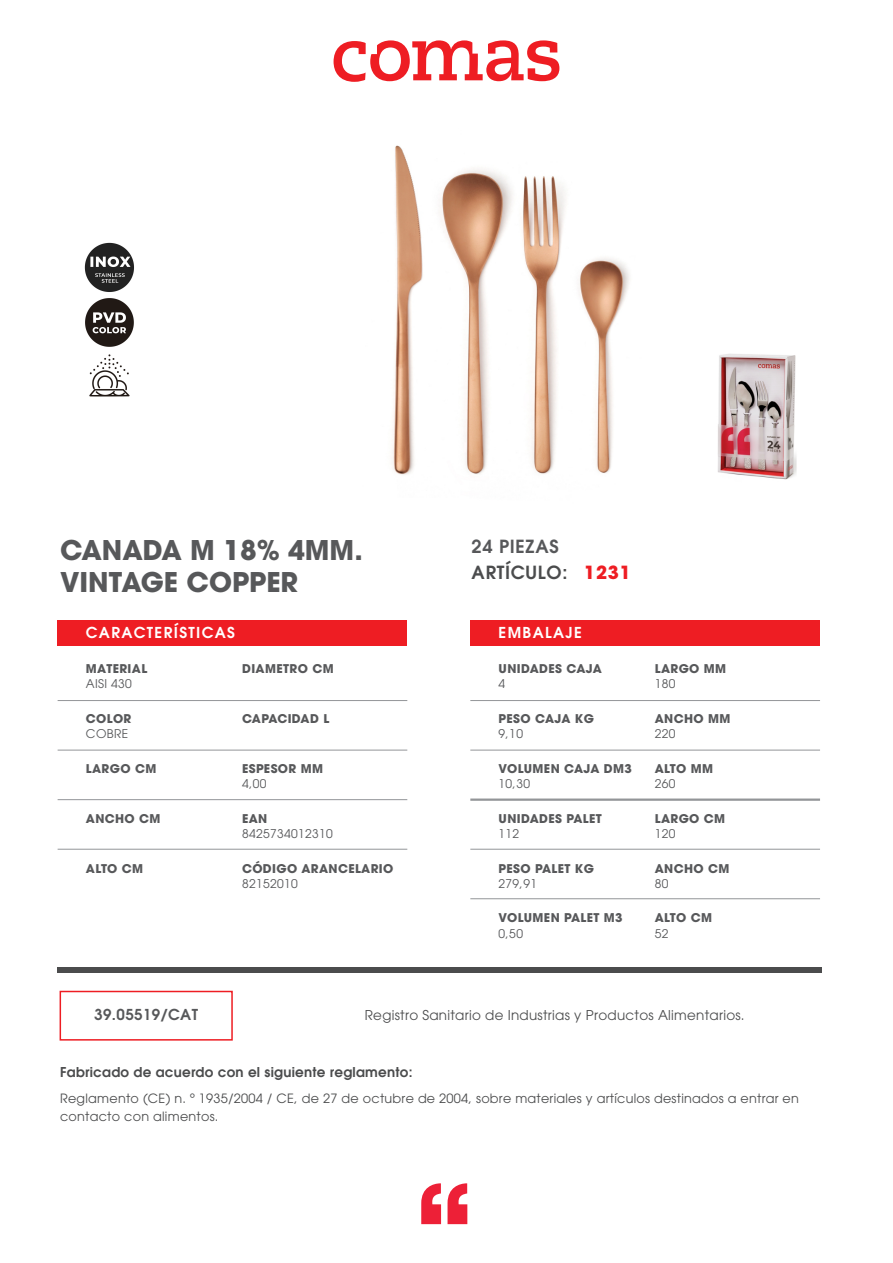
<style>
.page{position:relative;width:893px;height:1263px;background:#fff}
.page>*{position:absolute;margin:0;border:0;box-sizing:border-box;transform-origin:0 0}
.t1{font:700 27px/32.4px "Avant Garde";color:#57585a}
.t2{font:600 18px/25.7px "Avant Garde";letter-spacing:.04em;color:#4b4c4d}
.t3{font:600 15px "Avant Garde";letter-spacing:.09em;color:#fff}
.t4{font:600 15px "Avant Garde";letter-spacing:.03em;color:#57585a}
.t5{font:13.5px "Avant Garde";letter-spacing:.02em;color:#4b4c4d}
.t6{font:600 13.5px "Avant Garde";letter-spacing:.02em;color:#4b4c4d}
.t7{font:12.75px/18px "Avant Garde";letter-spacing:.02em;color:#4b4c4d}
.t8{font:700 12px "Avant Garde";letter-spacing:.03em;color:#57585a}
.t9{font:12px "Avant Garde";letter-spacing:.03em;color:#57585a}
.t10{font:700 12px "Avant Garde";letter-spacing:.01em;color:#57585a}
.s1{color:#57585a}
.s2{font-weight:700;color:#ee1d23}
</style>
<div class="page">
<svg style="left:421px;top:1183px;width:20px;height:41px"></svg>
<svg style="left:448px;top:1183px;width:19px;height:41px"></svg>
<svg style="left:334px;top:40px;width:225px;height:42px"></svg>
<div style="left:58px;top:620px;width:349px;height:25px;background:#ee1d23"></div>
<div style="left:58px;top:967px;width:764px;height:6px;background:#4b4c4d"></div>
<hr style="left:58px;top:700px;width:349px;height:1px;background:#939598">
<hr style="left:58px;top:750px;width:349px;height:1px;background:#939598">
<hr style="left:58px;top:799px;width:349px;height:1px;background:#939598">
<hr style="left:58px;top:849px;width:349px;height:1px;background:#939598">
<div style="left:470px;top:620px;width:350px;height:25px;background:#ee1d23"></div>
<hr style="left:470px;top:700px;width:350px;height:1px;background:#939598">
<hr style="left:470px;top:750px;width:350px;height:1px;background:#939598">
<hr style="left:470px;top:798px;width:350px;height:3px;background:#939598">
<hr style="left:470px;top:849px;width:350px;height:1px;background:#939598">
<hr style="left:470px;top:898px;width:350px;height:1px;background:#939598">
<div style="left:60px;top:991px;width:173px;height:49px;border:2px solid #ee1d23"></div>
<img style="left:84px;top:242px;width:50px;height:155px">
<img style="left:392px;top:145px;width:405px;height:335px">
<h1 class="t1" style="left:60px;top:534px;width:304px">CANADA M 18% 4MM.<br>VINTAGE COPPER</h1>
<h2 class="t2" style="left:472px;top:533px;width:161px"><span class="s1">24 PIEZAS<br></span>ARTÍCULO: <span class="s2">1231</span></h2>
<p class="t3" style="left:86px;top:623px;width:151px">CARACTERÍSTICAS</p>
<p class="t8" style="left:86px;top:661px;width:63px">MATERIAL</p>
<p class="t9" style="left:86px;top:677px;width:48px">AISI 430</p>
<p class="t3" style="left:499px;top:623px;width:85px">EMBALAJE</p>
<p class="t8" style="left:499px;top:661px;width:105px">UNIDADES CAJA</p>
<p class="t9" style="left:499px;top:677px;width:8px">4</p>
<p class="t8" style="left:499px;top:711px;width:97px">PESO CAJA KG</p>
<p class="t9" style="left:499px;top:727px;width:26px">9,10</p>
<p class="t8" style="left:242px;top:661px;width:93px">DIAMETRO CM</p>
<p class="t8" style="left:86px;top:711px;width:47px">COLOR</p>
<p class="t9" style="left:86px;top:727px;width:44px">COBRE</p>
<p class="t10" style="left:242px;top:711px;width:89px">CAPACIDAD L</p>
<p class="t8" style="left:86px;top:761px;width:72px">LARGO CM</p>
<p class="t8" style="left:86px;top:810px;width:76px">ANCHO CM</p>
<p class="t8" style="left:86px;top:860px;width:59px">ALTO CM</p>
<p class="t8" style="left:242px;top:761px;width:83px">ESPESOR MM</p>
<p class="t9" style="left:242px;top:776px;width:26px">4,00</p>
<p class="t8" style="left:242px;top:810px;width:27px">EAN</p>
<p class="t9" style="left:242px;top:826px;width:92px">8425734012310</p>
<p class="t8" style="left:242px;top:860px;width:153px">CÓDIGO ARANCELARIO</p>
<p class="t9" style="left:242px;top:876px;width:57px">82152010</p>
<p class="t8" style="left:499px;top:761px;width:135px">VOLUMEN CAJA DM3</p>
<p class="t9" style="left:499px;top:777px;width:33px">10,30</p>
<p class="t8" style="left:499px;top:810px;width:105px">UNIDADES PALET</p>
<p class="t9" style="left:499px;top:826px;width:22px">112</p>
<p class="t8" style="left:499px;top:860px;width:97px">PESO PALET KG</p>
<p class="t9" style="left:499px;top:876px;width:40px">279,91</p>
<p class="t8" style="left:499px;top:910px;width:126px">VOLUMEN PALET M3</p>
<p class="t9" style="left:499px;top:926px;width:26px">0,50</p>
<p class="t8" style="left:655px;top:661px;width:73px">LARGO MM</p>
<p class="t9" style="left:655px;top:677px;width:22px">180</p>
<p class="t8" style="left:655px;top:711px;width:77px">ANCHO MM</p>
<p class="t9" style="left:655px;top:727px;width:22px">220</p>
<p class="t8" style="left:655px;top:761px;width:60px">ALTO MM</p>
<p class="t9" style="left:655px;top:777px;width:22px">260</p>
<p class="t8" style="left:655px;top:810px;width:72px">LARGO CM</p>
<p class="t9" style="left:655px;top:826px;width:22px">120</p>
<p class="t8" style="left:655px;top:860px;width:76px">ANCHO CM</p>
<p class="t9" style="left:655px;top:876px;width:15px">80</p>
<p class="t8" style="left:655px;top:910px;width:59px">ALTO CM</p>
<p class="t9" style="left:655px;top:926px;width:15px">52</p>
<p class="t4" style="left:94px;top:1005px;width:105px">39.05519/CAT</p>
<p class="t5" style="left:365px;top:1007px;width:381px">Registro Sanitario de Industrias y Productos Alimentarios.</p>
<p class="t6" style="left:60px;top:1063px;width:354px">Fabricado de acuerdo con el siguiente reglamento:</p>
<p class="t7" style="left:60px;top:1090px;width:740px">Reglamento (CE) n. º 1935/2004 / CE, de 27 de octubre de 2004, sobre materiales y artículos destinados a entrar en contacto con alimentos.</p>
</div>
